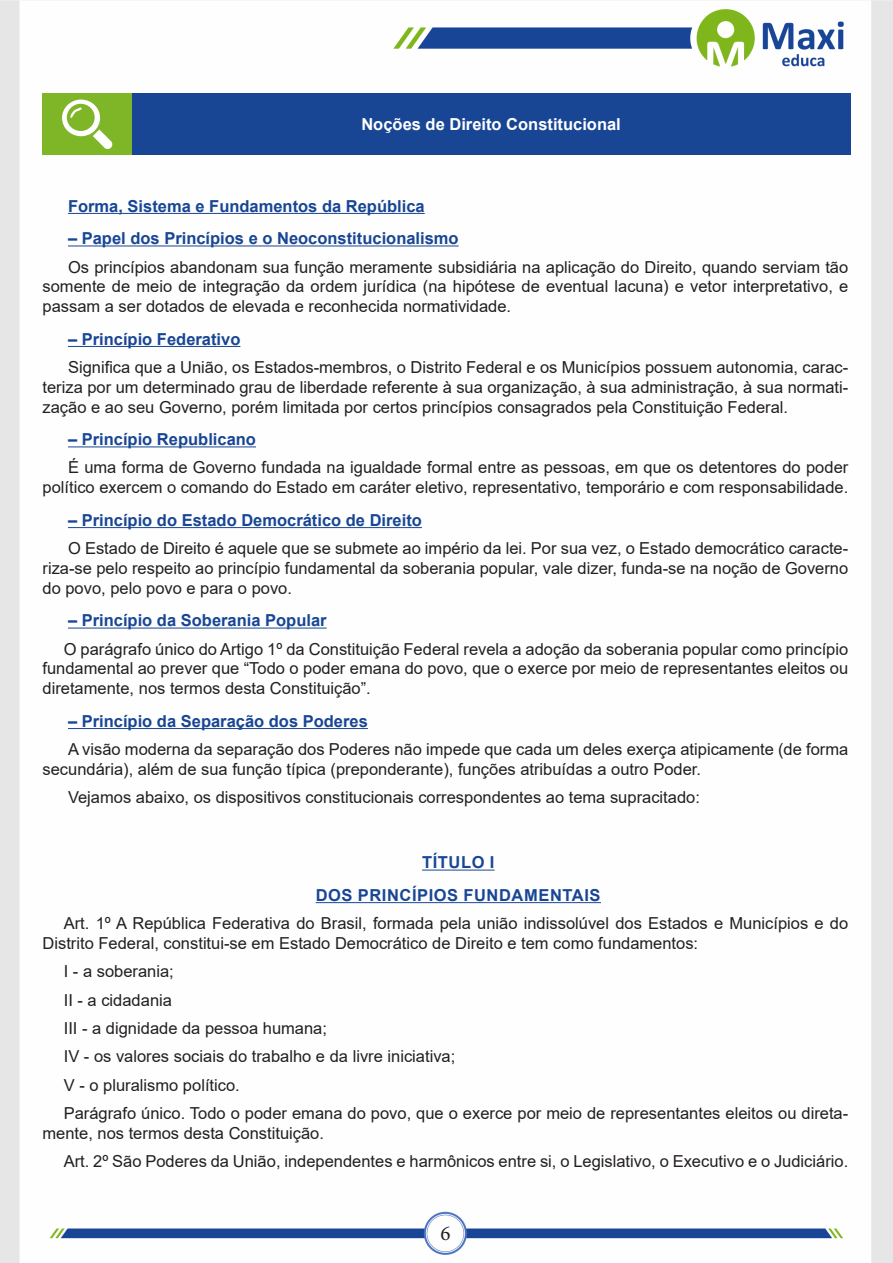
<style>
.page{position:relative;width:893px;height:1263px;background:#fff}
.page>*{position:absolute;margin:0;border:0;box-sizing:border-box;transform-origin:0 0}
.t1{font:21px "Minion Pro";color:#231f20}
.Texto{font:16.5px/19.8px "Arial";color:#231f20;text-align:justify}
.TITULO_DE_LEI{font:700 16.5px "Arial";color:#184695}
.Titulo_de_Caixa{font:700 16.5px "Arial";color:#fff}
.TITULO_DE_LEI-2{font:700 16.5px "Arial";letter-spacing:.035em;color:#184695}
</style>
<div class="page">
<img style="left:0;top:0;width:893px;height:1263px">
<hr style="left:68px;top:213px;width:357px;height:1px;background:#184695">
<hr style="left:68px;top:246px;width:391px;height:1px;background:#184695">
<hr style="left:68px;top:346px;width:172px;height:1px;background:#184695">
<hr style="left:68px;top:446px;width:188px;height:1px;background:#184695">
<hr style="left:68px;top:527px;width:354px;height:1px;background:#184695">
<hr style="left:68px;top:628px;width:259px;height:1px;background:#184695">
<hr style="left:68px;top:728px;width:300px;height:1px;background:#184695">
<hr style="left:422px;top:870px;width:73px;height:1px;background:#184695">
<hr style="left:316px;top:902px;width:285px;height:1px;background:#184695">
<div style="left:43px;top:94px;width:89px;height:61px;background:#7fb628"></div>
<div style="left:132px;top:94px;width:718px;height:61px;background:#184695"></div>
<svg style="left:62px;top:100px;width:51px;height:49px"></svg>
<p class="Titulo_de_Caixa" style="left:361px;top:113px;width:261px">Noções de Direito Constitucional</p>
<p class="TITULO_DE_LEI" style="left:68px;top:194px;width:358px">Forma, Sistema e Fundamentos da República</p>
<p class="TITULO_DE_LEI" style="left:68px;top:227px;width:392px">– Papel dos Princípios e o Neoconstitucionalismo</p>
<p class="Texto" style="left:43px;top:257px;width:807px;text-indent:26px">Os princípios abandonam sua função meramente subsidiária na aplicação do Direito, quando serviam tão somente de meio de integração da ordem jurídica (na hipótese de eventual lacuna) e vetor interpretativo, e passam a ser dotados de elevada e reconhecida normatividade.</p>
<p class="TITULO_DE_LEI" style="left:68px;top:327px;width:174px">– Princípio Federativo</p>
<p class="Texto" style="left:43px;top:357px;width:807px;text-indent:26px">Significa que a União, os Estados-membros, o Distrito Federal e os Municípios possuem autonomia, carac&shy;teriza por um determinado grau de liberdade referente à sua organização, à sua administração, à sua normati&shy;zação e ao seu Governo, porém limitada por certos princípios consagrados pela Constituição Federal.</p>
<p class="TITULO_DE_LEI" style="left:68px;top:428px;width:189px">– Princípio Republicano</p>
<p class="Texto" style="left:43px;top:458px;width:807px;text-align:right">É uma forma de Governo fundada na igualdade formal entre as pessoas, em que os detentores do poder político exercem o comando do Estado em caráter eletivo, representativo, temporário e com responsabilidade.</p>
<p class="TITULO_DE_LEI" style="left:68px;top:508px;width:355px">– Princípio do Estado Democrático de Direito</p>
<p class="Texto" style="left:43px;top:538px;width:807px;text-indent:26px">O Estado de Direito é aquele que se submete ao império da lei. Por sua vez, o Estado democrático caracte&shy;riza-se pelo respeito ao princípio fundamental da soberania popular, vale dizer, funda-se na noção de Governo do povo, pelo povo e para o povo.</p>
<p class="TITULO_DE_LEI" style="left:68px;top:609px;width:260px">– Princípio da Soberania Popular</p>
<p class="Texto" style="left:43px;top:639px;width:807px;text-indent:21px">O parágrafo único do Artigo 1º da Constituição Federal revela a adoção da soberania popular como princípio fundamental ao prever que “Todo o poder emana do povo, que o exerce por meio de representantes eleitos ou diretamente, nos termos desta Constituição”.</p>
<p class="TITULO_DE_LEI" style="left:68px;top:709px;width:301px">– Princípio da Separação dos Poderes</p>
<p class="Texto" style="left:43px;top:739px;width:807px;text-indent:26px">A visão moderna da separação dos Poderes não impede que cada um deles exerça atipicamente (de forma secundária), além de sua função típica (preponderante), funções atribuídas a outro Poder.</p>
<p class="Texto" style="left:68px;top:787px;width:633px">Vejamos abaixo, os dispositivos constitucionais correspondentes ao tema supracitado:</p>
<p class="TITULO_DE_LEI" style="left:422px;top:851px;width:74px">TÍTULO I</p>
<p class="TITULO_DE_LEI-2" style="left:316px;top:883px;width:286px">DOS PRINCÍPIOS FUNDAMENTAIS</p>
<p class="Texto" style="left:43px;top:913px;width:807px;text-indent:21px">Art. 1º A República Federativa do Brasil, formada pela união indissolúvel dos Estados e Municípios e do<br>Distrito Federal, constitui-se em Estado Democrático de Direito e tem como fundamentos:</p>
<p class="Texto" style="left:64px;top:961px;width:112px">I - a soberania;</p>
<p class="Texto" style="left:64px;top:990px;width:110px">II - a cidadania</p>
<p class="Texto" style="left:64px;top:1018px;width:265px">III - a dignidade da pessoa humana;</p>
<p class="Texto" style="left:64px;top:1046px;width:393px">IV - os valores sociais do trabalho e da livre iniciativa;</p>
<p class="Texto" style="left:64px;top:1075px;width:178px">V - o pluralismo político.</p>
<p class="Texto" style="left:43px;top:1103px;width:807px;text-indent:21px">Parágrafo único. Todo o poder emana do povo, que o exerce por meio de representantes eleitos ou direta&shy;mente, nos termos desta Constituição.</p>
<p class="Texto" style="left:64px;top:1151px;width:786px">Art. 2º São Poderes da União, independentes e harmônicos entre si, o Legislativo, o Executivo e o Judiciário.</p>
<p class="t1" style="left:440px;top:1219px;width:12px">6</p>
</div>
